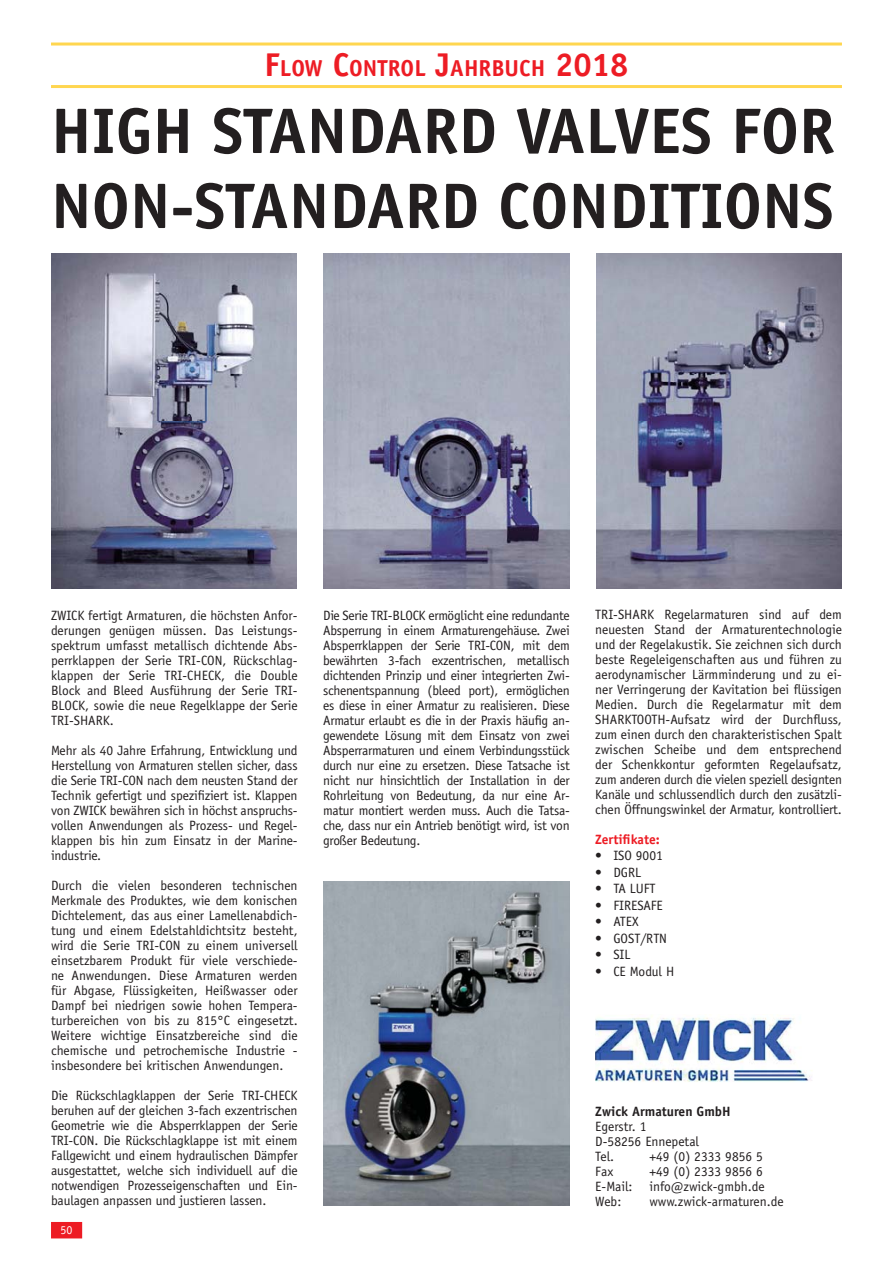
<style>
.page{position:relative;width:893px;height:1263px;background:#fff}
.page>*{position:absolute;margin:0;border:0;box-sizing:border-box;transform-origin:0 0}
.t1{font:700 64.5px/75px "Officina Sans Std";color:#231f20}
.t2{font:700 23.1px "Officina Sans Std";color:#ed1c24}
.t3{font:13.5px/15px "Officina Sans Std";letter-spacing:-.01em;color:#231f20;text-align:justify}
.t4{font:700 13.5px "Officina Sans Std";color:#231f20}
.t5{font:700 13.5px "Officina Sans Std";color:#ed1c24}
.t6{font:12px "Officina Sans Std";color:#fff}
.s1{font-size:33px}
</style>
<div class="page">
<hr style="left:51px;top:43px;width:791px;height:3px;background:#ffd64f">
<hr style="left:51px;top:85px;width:791px;height:3px;background:#ffd64f">
<div style="left:51px;top:1222px;width:31px;height:16px;background:#ed1c24"></div>
<img style="left:595px;top:1016px;width:217px;height:66px">
<img style="left:51px;top:254px;width:791px;height:334px">
<div style="left:298px;top:249px;width:25px;height:345px;background:#fff"></div>
<div style="left:570px;top:249px;width:25px;height:345px;background:#fff"></div>
<img style="left:323px;top:881px;width:247px;height:324px">
<h2 class="t2" style="left:264px;top:60px;width:365px"><span class="s1">F</span>LOW <span class="s1">C</span>ONTROL <span class="s1">J</span>AHRBUCH <span class="s1">2018</span></h2>
<h1 class="t1" style="left:51px;top:100px;width:785px">HIGH STANDARD VALVES FOR<br>NON-STANDARD CONDITIONS</h1>
<p class="t3" style="left:51px;top:609px;width:248px">ZWICK fertigt Armaturen, die höchsten Anfor&shy;derungen genügen müssen. Das Leistungs&shy;spektrum umfasst metallisch dichtende Abs&shy;perrklappen der Serie TRI-CON, Rückschlag&shy;klappen der Serie TRI-CHECK, die Double Block and Bleed Ausführung der Serie TRI-BLOCK, sowie die neue Regelklappe der Serie TRI-SHARK.</p>
<p class="t3" style="left:51px;top:744px;width:248px">Mehr als 40 Jahre Erfahrung, Entwicklung und Herstellung von Armaturen stellen sicher, dass die Serie TRI-CON nach dem neusten Stand der Technik gefertigt und spezifiziert ist. Klappen von ZWICK bewähren sich in höchst anspruchs&shy;vollen Anwendungen als Prozess- und Regel&shy;klappen bis hin zum Einsatz in der Marine&shy;industrie.</p>
<p class="t3" style="left:51px;top:879px;width:248px">Durch die vielen besonderen technischen Merkmale des Produktes, wie dem konischen Dichtelement, das aus einer Lamellenabdich&shy;tung und einem Edelstahldichtsitz besteht, wird die Serie TRI-CON zu einem universell einsetzbarem Produkt für viele verschiede&shy;ne Anwendungen. Diese Armaturen werden für Abgase, Flüssigkeiten, Heißwasser oder Dampf bei niedrigen sowie hohen Tempera&shy;turbereichen von bis zu 815°C eingesetzt.<br>Weitere wichtige Einsatzbereiche sind die chemische und petrochemische Industrie - insbesondere bei kritischen Anwendungen.</p>
<p class="t3" style="left:51px;top:1089px;width:248px">Die Rückschlagklappen der Serie TRI-CHECK beruhen auf der gleichen 3-fach exzentrischen Geometrie wie die Absperrklappen der Serie TRI-CON. Die Rückschlagklappe ist mit einem Fallgewicht und einem hydraulischen Dämpfer ausgestattet, welche sich individuell auf die notwendigen Prozesseigenschaften und Ein&shy;baulagen anpassen und justieren lassen.</p>
<p class="t6" style="left:61px;top:1226px;width:13px">50</p>
<p class="t3" style="left:323px;top:609px;width:248px">Die Serie TRI-BLOCK ermöglicht eine redundante Absperrung in einem Armaturengehäuse. Zwei Absperrklappen der Serie TRI-CON, mit dem bewährten 3-fach exzentrischen, metallisch dichtenden Prinzip und einer integrierten Zwi&shy;schenentspannung (bleed port), ermöglichen es diese in einer Armatur zu realisieren. Diese Armatur erlaubt es die in der Praxis häufig an&shy;gewendete Lösung mit dem Einsatz von zwei Absperrarmaturen und einem Verbindungsstück durch nur eine zu ersetzen. Diese Tatsache ist nicht nur hinsichtlich der Installation in der Rohrleitung von Bedeutung, da nur eine Ar&shy;matur montiert werden muss. Auch die Tatsa&shy;che, dass nur ein Antrieb benötigt wird, ist von großer Bedeutung.</p>
<p class="t3" style="left:595px;top:608px;width:248px">TRI-SHARK Regelarmaturen sind auf dem neuesten Stand der Armaturentechnologie und der Regelakustik. Sie zeichnen sich durch beste Regeleigenschaften aus und führen zu aerodynamischer Lärmminderung und zu ei&shy;ner Verringerung der Kavitation bei flüssigen Medien. Durch die Regelarmatur mit dem SHARKTOOTH-Aufsatz wird der Durchfluss, zum einen durch den charakteristischen Spalt zwischen Scheibe und dem entsprechend der Schenkkontur geformten Regelaufsatz, zum anderen durch die vielen speziell designten Kanäle und schlussendlich durch den zusätzli&shy;chen Öffnungswinkel der Armatur, kontrolliert.</p>
<p class="t5" style="left:595px;top:834px;width:66px">Zertifikate:</p>
<p class="t3" style="left:595px;top:850px;width:69px">• ISO 9001</p>
<p class="t3" style="left:595px;top:866px;width:47px">• DGRL</p>
<p class="t3" style="left:595px;top:883px;width:62px">• TA LUFT</p>
<p class="t3" style="left:595px;top:899px;width:69px">• FIRESAFE</p>
<p class="t3" style="left:595px;top:916px;width:45px">• ATEX</p>
<p class="t3" style="left:595px;top:932px;width:73px">• GOST/RTN</p>
<p class="t3" style="left:595px;top:949px;width:37px">• SIL</p>
<p class="t3" style="left:595px;top:965px;width:81px">• CE Modul H</p>
<p class="t4" style="left:595px;top:1106px;width:137px">Zwick Armaturen GmbH</p>
<p class="t3" style="left:595px;top:1120px;width:105px;text-align:left">Egerstr. 1<br>D‐58256 Ennepetal<br>Tel.</p>
<p class="t3" style="left:649px;top:1150px;width:115px">+49 (0) 2333 9856 5</p>
<p class="t3" style="left:595px;top:1165px;width:171px;text-indent:54px">+49 (0) 2333 9856 6<br>E-Mail: info@zwick‐gmbh.de Web:</p>
<p class="t3" style="left:595px;top:1165px;width:19px">Fax</p>
<p class="t3" style="left:649px;top:1195px;width:136px">www.zwick‐armaturen.de</p>
</div>
